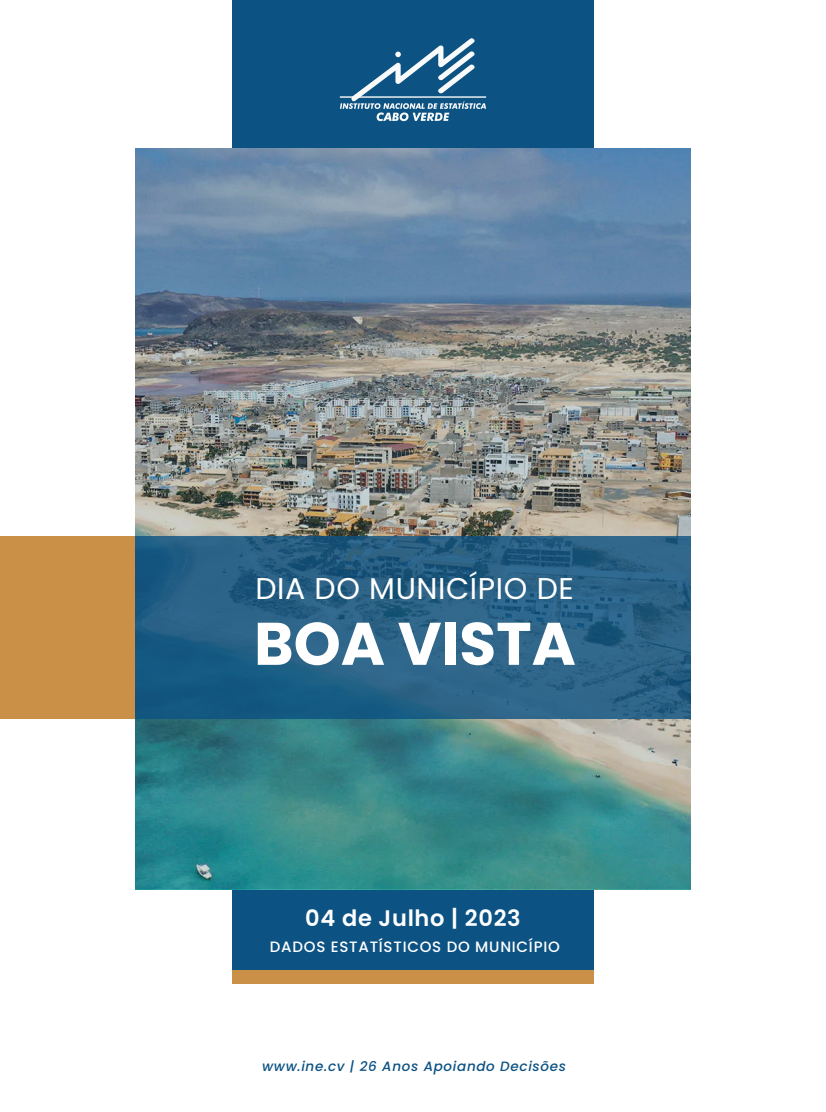
<style>
.page{position:relative;width:826px;height:1112px;background:#fff}
.page>*{position:absolute;margin:0;border:0;box-sizing:border-box;transform-origin:0 0}
.t1{font:700 60px "Poppins";color:#fff}
.t2{font:30px "Poppins";letter-spacing:.02em;color:#fff}
.t3{font:600 22.5px "Poppins";letter-spacing:.03em;color:#fff}
.t4{font:500 15px "Poppins";letter-spacing:.05em;color:#fff}
.t5{font:italic 500 13.5px "Poppins";letter-spacing:.05em;color:#0c5283}
</style>
<div class="page">
<div style="left:232px;top:0;width:361px;height:983px;background:#0c5283"></div>
<svg style="left:340px;top:38px;width:146px;height:83px"></svg>
<div style="left:232px;top:970px;width:361px;height:13px;background:#ca9048"></div>
<img style="left:135px;top:148px;width:555px;height:741px">
<svg style="left:135px;top:536px;width:555px;height:183px;background:#255f84"></svg>
<div style="left:0;top:536px;width:135px;height:183px;background:#ca9048"></div>
<h2 class="t2" style="left:255px;top:571px;width:320px">DIA DO MUNICÍPIO DE</h2>
<h1 class="t1" style="left:254px;top:609px;width:323px">BOA VISTA</h1>
<h2 class="t2" style="left:251px;top:580px;width:325px">DIA DO MUNICÍPIO DA</h2>
<h1 class="t1" style="left:321px;top:618px;width:184px">PRAIA</h1>
<h3 class="t3" style="left:305px;top:906px;width:217px">04 de Julho | 2023</h3>
<p class="t4" style="left:270px;top:938px;width:291px">DADOS ESTATÍSTICOS DO MUNICÍPIO</p>
<p class="t5" style="left:262px;top:1058px;width:305px">www.ine.cv | 26 Anos Apoiando Decisões</p>
</div>
